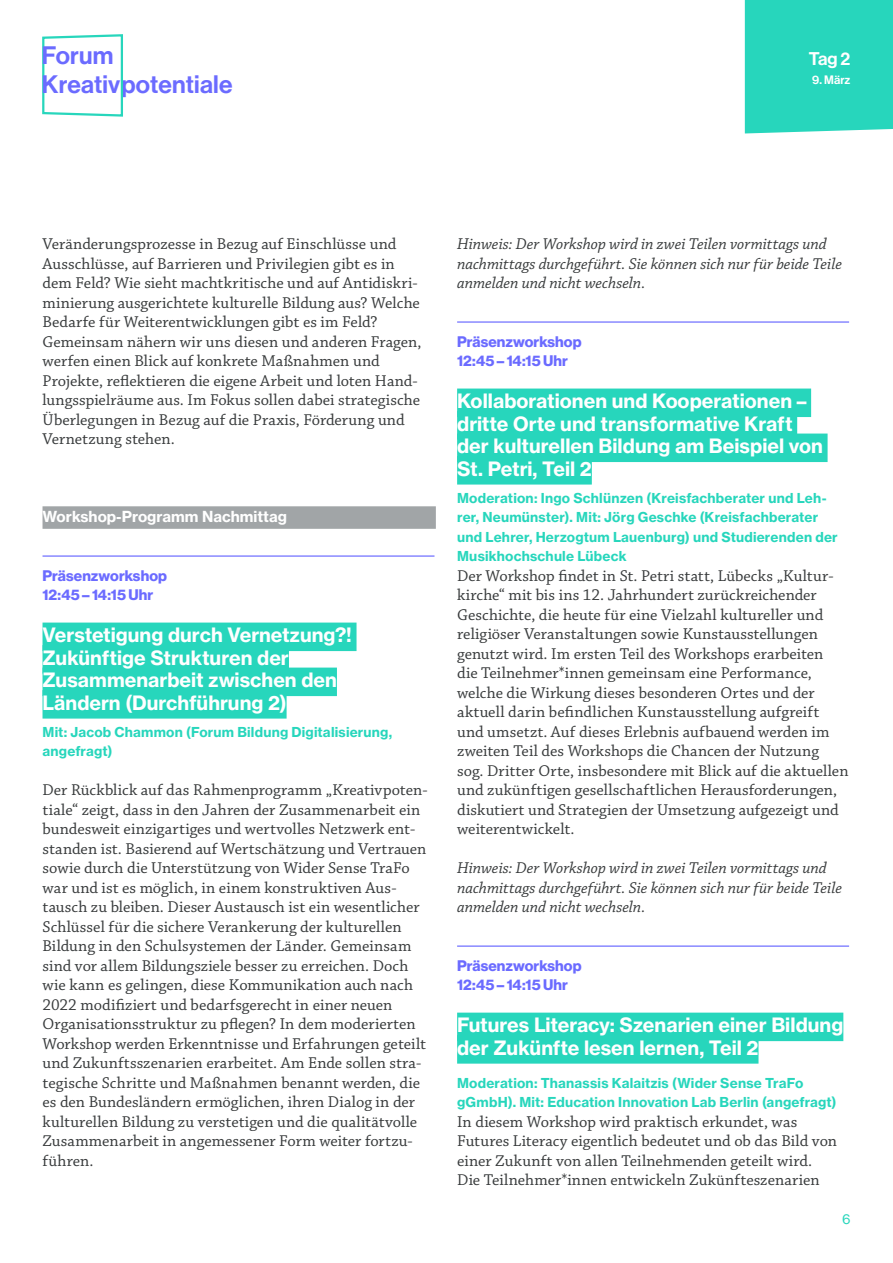
<style>
.page{position:relative;width:893px;height:1263px;background:#fff}
.page>*{position:absolute;margin:0;border:0;box-sizing:border-box;transform-origin:0 0}
.t1{font:24.75px "N Haas Grotesk DS Pro 65 Md";letter-spacing:.01em;color:#6b6bff}
.t2{font:19.5px/22.5px "N Haas Grotesk TX Pro 75 Bd";color:#fff}
.t3{font:18px "N Haas Grotesk DS Pro 65 Md";color:#fff}
.t4{font:16.5px/19.5px "Chaparral Pro";letter-spacing:.005em;color:#373a3b}
.t5{font:italic 16.5px/19.5px "Chaparral Pro";letter-spacing:-.005em;color:#373a3b}
.t6{font:15px/19.5px "N Haas Grotesk DS Pro 75 Bd";letter-spacing:.005em;color:#6b6bff}
.t7{font:15px "N Haas Grotesk TX Pro 75 Bd";color:#fff}
.t8{font:13.5px/19.5px "N Haas Grotesk TX Pro 75 Bd";letter-spacing:.015em;color:#27d6bc}
.t9{font:13.5px "N Haas Grotesk TX Pro 55 Rg";color:#27d6bc}
.t10{font:12px "N Haas Grotesk DS Pro 65 Md";color:#fff}
</style>
<div class="page">
<div style="left:43px;top:506px;width:393px;height:23px;background:#a1a5a7"></div>
<div style="left:43px;top:623px;width:314px;height:28px;background:#27d6bc"></div>
<div style="left:43px;top:645px;width:246px;height:29px;background:#27d6bc"></div>
<div style="left:43px;top:668px;width:294px;height:28px;background:#27d6bc"></div>
<div style="left:43px;top:690px;width:244px;height:29px;background:#27d6bc"></div>
<hr style="left:43px;top:555px;width:391px;height:2px;background:#6b6bff">
<div style="left:457px;top:389px;width:354px;height:28px;background:#27d6bc"></div>
<div style="left:457px;top:411px;width:340px;height:29px;background:#27d6bc"></div>
<div style="left:457px;top:434px;width:371px;height:28px;background:#27d6bc"></div>
<div style="left:457px;top:456px;width:135px;height:29px;background:#27d6bc"></div>
<div style="left:457px;top:1013px;width:386px;height:28px;background:#27d6bc"></div>
<div style="left:457px;top:1035px;width:301px;height:29px;background:#27d6bc"></div>
<hr style="left:457px;top:321px;width:392px;height:2px;background:#6b6bff">
<hr style="left:457px;top:945px;width:392px;height:2px;background:#6b6bff">
<div style="left:745px;top:0;width:148px;height:133px;background:#27d6bc"></div>
<svg style="left:42px;top:34px;width:81px;height:83px"></svg>
<h1 class="t1" style="left:42px;top:41px;width:73px">Forum</h1>
<p class="t3" style="left:809px;top:48px;width:43px">Tag 2</p>
<p class="t10" style="left:812px;top:73px;width:40px">9. März</p>
<h1 class="t1" style="left:42px;top:70px;width:192px">Kreativpotentiale</h1>
<p class="t4" style="left:43px;top:235px;width:381px">Veränderungsprozesse in Bezug auf Einschlüsse und Ausschlüsse, auf Barrieren und Privilegien gibt es in dem Feld? Wie sieht machtkritische und auf Antidiskri&shy;minierung ausgerichtete kulturelle Bildung aus? Welche Bedarfe für Weiterentwicklungen gibt es im Feld?<br>Gemeinsam nähern wir uns diesen und anderen Fragen, werfen einen Blick auf konkrete Maßnahmen und Projekte, reflektieren die eigene Arbeit und loten Hand&shy;lungsspielräume aus. Im Fokus sollen dabei strategische Überlegungen in Bezug auf die Praxis, Förderung und Vernetzung stehen.</p>
<p class="t7" style="left:43px;top:507px;width:246px">Workshop-Programm Nachmittag</p>
<p class="t6" style="left:43px;top:566px;width:126px">Präsenzworkshop<br>12:45 – 14:15 Uhr</p>
<p class="t2" style="left:43px;top:624px;width:311px">Verstetigung durch Vernetzung?!<br>Zukünftige Strukturen der<br>Zusammenarbeit zwischen den<br>Ländern (Durchführung 2)</p>
<p class="t8" style="left:43px;top:722px;width:351px">Mit: Jacob Chammon (Forum Bildung Digitalisierung, angefragt)</p>
<p class="t4" style="left:43px;top:781px;width:386px">Der Rückblick auf das Rahmenprogramm „Kreativpoten&shy;tiale“ zeigt, dass in den Jahren der Zusammenarbeit ein bundesweit einzigartiges und wertvolles Netzwerk ent&shy;standen ist. Basierend auf Wertschätzung und Vertrauen sowie durch die Unterstützung von Wider Sense TraFo war und ist es möglich, in einem konstruktiven Aus&shy;tausch zu bleiben. Dieser Austausch ist ein wesentlicher Schlüssel für die sichere Verankerung der kulturellen Bildung in den Schulsystemen der Länder. Gemeinsam sind vor allem Bildungsziele besser zu erreichen. Doch wie kann es gelingen, diese Kommunikation auch nach 2022 modifiziert und bedarfsgerecht in einer neuen Organisationsstruktur zu pflegen? In dem moderierten Workshop werden Erkenntnisse und Erfahrungen geteilt und Zukunftsszenarien erarbeitet. Am Ende sollen stra&shy;tegische Schritte und Maßnahmen benannt werden, die es den Bundesländern ermöglichen, ihren Dialog in der kulturellen Bildung zu verstetigen und die qualitätvolle Zusammenarbeit in angemessener Form weiter fortzu&shy;führen.</p>
<p class="t5" style="left:457px;top:235px;width:386px">Hinweis: Der Workshop wird in zwei Teilen vormittags und nachmittags durchgeführt. Sie können sich nur für beide Teile anmelden und nicht wechseln.</p>
<p class="t6" style="left:457px;top:332px;width:126px">Präsenzworkshop<br>12:45 – 14:15 Uhr</p>
<p class="t2" style="left:457px;top:390px;width:367px">Kollaborationen und Kooperationen – dritte Orte und transformative Kraft der kulturellen Bildung am Beispiel von St. Petri, Teil 2</p>
<p class="t8" style="left:457px;top:488px;width:382px">Moderation: Ingo Schlünzen (Kreisfachberater und Leh&shy;rer, Neumünster). Mit: Jörg Geschke (Kreisfachberater und Lehrer, Herzogtum Lauenburg) und Studierenden der Musikhochschule Lübeck</p>
<p class="t4" style="left:457px;top:566px;width:393px">Der Workshop findet in St. Petri statt, Lübecks „Kultur&shy;kirche“ mit bis ins 12. Jahrhundert zurückreichender Geschichte, die heute für eine Vielzahl kultureller und religiöser Veranstaltungen sowie Kunstausstellungen genutzt wird. Im ersten Teil des Workshops erarbeiten<br>die Teilnehmer*innen gemeinsam eine Performance, welche die Wirkung dieses besonderen Ortes und der aktuell darin befindlichen Kunstausstellung aufgreift und umsetzt. Auf dieses Erlebnis aufbauend werden im zweiten Teil des Workshops die Chancen der Nutzung sog. Dritter Orte, insbesondere mit Blick auf die aktuellen und zukünftigen gesellschaftlichen Herausforderungen, diskutiert und Strategien der Umsetzung aufgezeigt und weiterentwickelt.</p>
<p class="t5" style="left:457px;top:859px;width:386px">Hinweis: Der Workshop wird in zwei Teilen vormittags und nachmittags durchgeführt. Sie können sich nur für beide Teile anmelden und nicht wechseln.</p>
<p class="t6" style="left:457px;top:956px;width:126px">Präsenzworkshop<br>12:45 – 14:15 Uhr</p>
<p class="t2" style="left:457px;top:1014px;width:388px">Futures Literacy: Szenarien einer Bildung der Zukünfte lesen lernen, Teil 2</p>
<p class="t8" style="left:457px;top:1073px;width:381px">Moderation: Thanassis Kalaitzis (Wider Sense TraFo gGmbH). Mit: Education Innovation Lab Berlin (angefragt)</p>
<p class="t4" style="left:457px;top:1112px;width:381px">In diesem Workshop wird praktisch erkundet, was Futures Literacy eigentlich bedeutet und ob das Bild von einer Zukunft von allen Teilnehmenden geteilt wird.<br>Die Teilnehmer*innen entwickeln Zukünfteszenarien</p>
<p class="t9" style="left:842px;top:1211px;width:10px">6</p>
</div>
